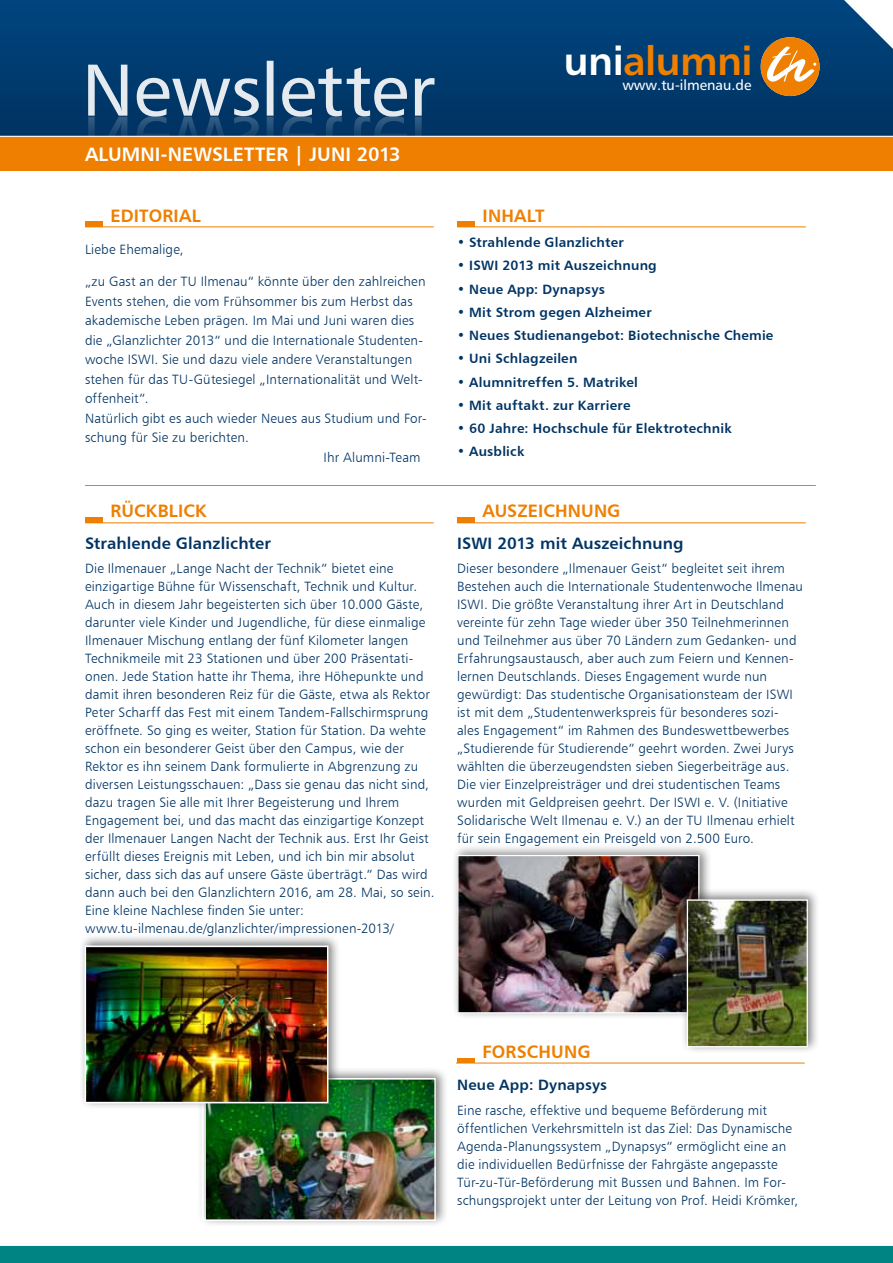
<style>
.page{position:relative;width:893px;height:1263px;background:#fff}
.page>*{position:absolute;margin:0;border:0;box-sizing:border-box;transform-origin:0 0}
.t1{font:40.2px "Humanist 777 BT Bold B";letter-spacing:-.015em;color:#ee7f00}
.t2{font:19.5px "Humanist 777 BT Bold B";color:#fff}
.t3{font:18px "Humanist 777 BT Bold B";letter-spacing:.005em;color:#ee7f00}
.t4{font:16.5px "Humanist 777 BT Bold B";letter-spacing:.005em;color:#003464}
.t5{font:15px "Humanist 777 BT Bold B";letter-spacing:.01em;color:#003464}
.t6{font:14.4px "Humanist 777 BT Roman B";color:#fff}
.t7{font:13.5px/18px "Humanist 777 BT Light B";letter-spacing:.01em;color:#003464}
.t8{font:13.5px "Humanist 777 BT Bold B";letter-spacing:.015em;color:#003464}
.s1{color:#fff}
</style>
<div class="page">
<svg style="left:0;top:0;width:893px;height:136px;background:#033f74"></svg>
<svg style="left:88px;top:61px;width:347px;height:110px;background:#386287"></svg>
<div style="left:0;top:136px;width:893px;height:34px;background:#ee7f00"></div>
<div style="left:452px;top:843px;width:260px;height:177px;background:#000;opacity:.5"></div>
<img style="left:459px;top:857px;width:238px;height:154px">
<div style="left:457px;top:855px;width:242px;height:158px;border:1px solid #fff"></div>
<div style="left:0;top:1246px;width:893px;height:17px;background:#008383"></div>
<div style="left:761px;top:37px;width:58px;height:59px;background:#ee7f00;border-radius:50%"></div>
<svg style="left:767px;top:46px;width:50px;height:36px"></svg>
<hr style="left:0;top:136px;width:893px;height:1px;background:#fff">
<hr style="left:85px;top:227px;width:349px;height:1px;background:#ee7f00">
<div style="left:85px;top:221px;width:17px;height:5px;background:#ee7f00"></div>
<hr style="left:85px;top:485px;width:731px;height:1px;background:#ee7f00">
<hr style="left:457px;top:227px;width:349px;height:1px;background:#ee7f00">
<div style="left:457px;top:221px;width:17px;height:5px;background:#ee7f00"></div>
<hr style="left:85px;top:523px;width:349px;height:1px;background:#ee7f00">
<div style="left:85px;top:517px;width:17px;height:5px;background:#ee7f00"></div>
<hr style="left:457px;top:523px;width:349px;height:1px;background:#ee7f00">
<div style="left:457px;top:517px;width:17px;height:5px;background:#ee7f00"></div>
<hr style="left:456px;top:1063px;width:349px;height:1px;background:#ee7f00">
<hr style="left:457px;top:1058px;width:17px;height:4px;background:#ee7f00">
<div style="left:197px;top:1066px;width:252px;height:161px;background:#000;opacity:.5"></div>
<img style="left:207px;top:1081px;width:226px;height:137px">
<div style="left:202px;top:1078px;width:234px;height:143px;border:2px solid #fff"></div>
<div style="left:79px;top:934px;width:262px;height:176px;background:#000;opacity:.5"></div>
<img style="left:88px;top:948px;width:237px;height:152px">
<div style="left:85px;top:945px;width:243px;height:158px;border:2px solid #fff"></div>
<div style="left:681px;top:888px;width:139px;height:166px;background:#000;opacity:.5"></div>
<img style="left:689px;top:901px;width:117px;height:144px">
<div style="left:687px;top:899px;width:121px;height:148px;border:1px solid #fff"></div>
<h2 class="t2" style="left:85px;top:142px;width:317px">Alumni-Newsletter | Juni 2013</h2>
<h3 class="t3" style="left:111px;top:204px;width:92px">editorial</h3>
<p class="t7" style="left:85px;top:240px;width:100px">Liebe Ehemalige,</p>
<p class="t7" style="left:85px;top:272px;width:342px">„zu Gast an der TU Ilmenau“ könnte über den zahlreichen</p>
<p class="t7" style="left:85px;top:292px;width:329px">Events stehen, die vom Frühsommer bis zum Herbst das</p>
<p class="t7" style="left:85px;top:311px;width:331px">akademische Leben prägen. Im Mai und Juni waren dies</p>
<p class="t7" style="left:85px;top:331px;width:340px">die „Glanzlichter 2013“ und die Internationale Studenten-</p>
<p class="t7" style="left:85px;top:350px;width:329px">woche ISWI. Sie und dazu viele andere Veranstaltungen</p>
<p class="t7" style="left:85px;top:370px;width:339px">stehen für das TU-Gütesiegel „Internationalität und Welt-</p>
<p class="t7" style="left:85px;top:389px;width:65px">offenheit“.</p>
<p class="t7" style="left:85px;top:409px;width:343px">Natürlich gibt es auch wieder Neues aus Studium und For-</p>
<p class="t7" style="left:85px;top:428px;width:165px">schung für Sie zu berichten.</p>
<p class="t7" style="left:324px;top:448px;width:98px">Ihr Alumni-Team</p>
<h3 class="t3" style="left:111px;top:499px;width:98px">Rückblick</h3>
<p class="t4" style="left:85px;top:533px;width:188px">Strahlende Glanzlichter</p>
<p class="t7" style="left:85px;top:559px;width:351px">Die Ilmenauer „Lange Nacht der Technik“ bietet eine einzigartige Bühne für Wissenschaft, Technik und Kultur.<br>Auch in diesem Jahr begeisterten sich über 10.000 Gäste, darunter viele Kinder und Jugendliche, für diese einmalige Ilmenauer Mischung entlang der fünf Kilometer langen Technikmeile mit 23 Stationen und über 200 Präsentati&shy;onen. Jede Station hatte ihr Thema, ihre Höhepunkte und damit ihren besonderen Reiz für die Gäste, etwa als Rektor Peter Scharff das Fest mit einem Tandem-Fallschirmsprung eröffnete. So ging es weiter, Station für Station. Da wehte schon ein besonderer Geist über den Campus, wie der Rektor es ihn seinem Dank formulierte in Abgrenzung zu diversen Leistungsschauen: „Dass sie genau das nicht sind, dazu tragen Sie alle mit Ihrer Begeisterung und Ihrem Engagement bei, und das macht das einzigartige Konzept der Ilmenauer Langen Nacht der Technik aus. Erst Ihr Geist erfüllt dieses Ereignis mit Leben, und ich bin mir absolut sicher, dass sich das auf unsere Gäste überträgt.“ Das wird dann auch bei den Glanzlichtern 2016, am 28. Mai, so sein.<br>Eine kleine Nachlese finden Sie unter: www.tu-ilmenau.de/glanzlichter/impressionen-2013/</p>
<h1 class="t1" style="left:564px;top:35px;width:190px"><span class="s1">uni</span>alumni</h1>
<p class="t6" style="left:622px;top:76px;width:131px">www.tu-ilmenau.de</p>
<h3 class="t3" style="left:483px;top:204px;width:63px">inhalt</h3>
<p class="t8" style="left:457px;top:234px;width:168px">• Strahlende Glanzlichter</p>
<p class="t8" style="left:457px;top:257px;width:201px">• ISWI 2013 mit Auszeichnung</p>
<p class="t8" style="left:457px;top:280px;width:149px">• Neue App: Dynapsys</p>
<p class="t8" style="left:457px;top:304px;width:196px">• Mit Strom gegen Alzheimer</p>
<p class="t8" style="left:457px;top:327px;width:318px">• Neues Studienangebot: Biotechnische Chemie</p>
<p class="t8" style="left:457px;top:350px;width:122px">• Uni Schlagzeilen</p>
<p class="t8" style="left:457px;top:373px;width:182px">• Alumnitreffen 5. Matrikel</p>
<p class="t8" style="left:457px;top:397px;width:175px">• Mit auftakt. zur Karriere</p>
<p class="t8" style="left:457px;top:420px;width:276px">• 60 Jahre: Hochschule für Elektrotechnik</p>
<p class="t8" style="left:457px;top:443px;width:69px">• Ausblick</p>
<h3 class="t3" style="left:483px;top:499px;width:139px">Auszeichnung</h3>
<p class="t4" style="left:457px;top:533px;width:228px">ISWI 2013 mit Auszeichnung</p>
<p class="t7" style="left:457px;top:559px;width:347px">Dieser besondere „Ilmenauer Geist“ begleitet seit ihrem Bestehen auch die Internationale Studentenwoche Ilmenau ISWI. Die größte Veranstaltung ihrer Art in Deutschland vereinte für zehn Tage wieder über 350 Teilnehmerinnen und Teilnehmer aus über 70 Ländern zum Gedanken- und Erfahrungsaustausch, aber auch zum Feiern und Kennen&shy;lernen Deutschlands. Dieses Engagement wurde nun gewürdigt: Das studentische Organisationsteam der ISWI ist mit dem „Studentenwerkspreis für besonderes sozi&shy;ales Engagement“ im Rahmen des Bundeswettbewerbes „Studierende für Studierende“ geehrt worden. Zwei Jurys wählten die überzeugendsten sieben Siegerbeiträge aus.<br>Die vier Einzelpreisträger und drei studentischen Teams wurden mit Geldpreisen geehrt. Der ISWI e. V. (Initiative Solidarische Welt Ilmenau e. V.) an der TU Ilmenau erhielt für sein Engagement ein Preisgeld von 2.500 Euro.</p>
<h3 class="t3" style="left:483px;top:1040px;width:109px">forschung</h3>
<p class="t5" style="left:457px;top:1075px;width:151px">Neue App: Dynapsys</p>
<p class="t7" style="left:457px;top:1101px;width:343px">Eine rasche, effektive und bequeme Beförderung mit öffentlichen Verkehrsmitteln ist das Ziel: Das Dynamische Agenda-Planungssystem „Dynapsys“ ermöglicht eine an die individuellen Bedürfnisse der Fahrgäste angepasste Tür-zu-Tür-Beförderung mit Bussen und Bahnen. Im For&shy;schungsprojekt unter der Leitung von Prof. Heidi Krömker,</p>
</div>
